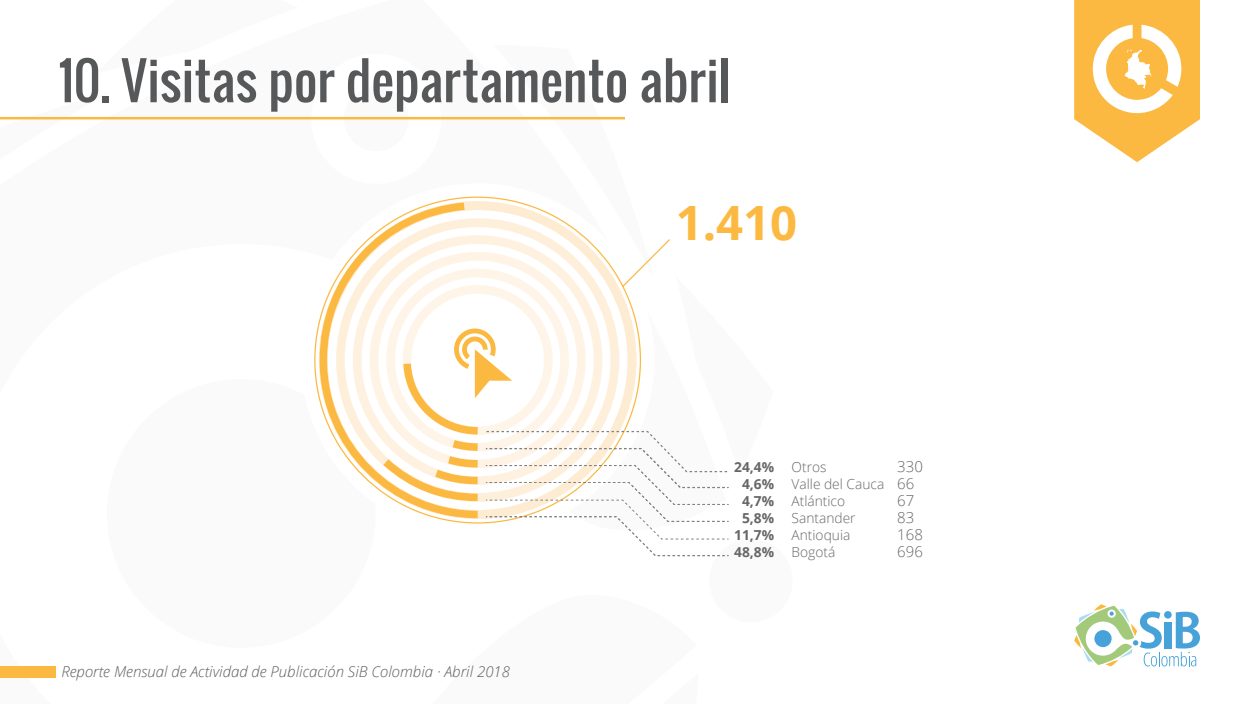
<style>
.page{position:relative;width:1250px;height:704px;background:#fff}
.page>*{position:absolute;margin:0;border:0;box-sizing:border-box;transform-origin:0 0}
.t1{font:50.38px "Oswald";color:#57585a}
.t2{font:700 47.25px "Open Sans";color:#fcb941}
.t3{font:italic 300 15px "Open Sans";color:#5d5d5d}
.t4{font:300 15px "Open Sans";color:#666}
.t5{font:300 13.75px "Open Sans";color:#666}
.t6{font:700 13.75px "Open Sans";color:#666}
</style>
<div class="page">
<svg style="left:0;top:666px;width:56px;height:12px"></svg>
<svg style="left:0;top:116px;width:112px;height:4px"></svg>
<svg style="left:493px;top:116px;width:132px;height:4px"></svg>
<div style="left:344px;top:86px;width:65px;height:65px;background:#fafafa;border-radius:50%"></div>
<hr style="left:0;top:117px;width:625px;height:2px;background:#fcb941">
<svg style="left:1074px;top:0;width:126px;height:162px"></svg>
<svg style="left:1074px;top:604px;width:126px;height:62px"></svg>
<div style="left:0;top:666px;width:55px;height:11px;background:#fcb941"></div>
<svg style="left:301px;top:183px;width:353px;height:353px"></svg>
<svg style="left:316px;top:198px;width:169px;height:305px"></svg>
<svg style="left:375px;top:238px;width:354px;height:319px"></svg>
<h1 class="t1" style="left:58px;top:43px;width:674px">10. Visitas por departamento abril</h1>
<h2 class="t2" style="left:676px;top:189px;width:123px">1.410</h2>
<p class="t3" style="left:61px;top:661px;width:450px">Reporte Mensual de Actividad de Publicación SiB Colombia · Abril 2018</p>
<p class="t6" style="left:734px;top:457px;width:41px">24,4%</p>
<p class="t6" style="left:742px;top:508px;width:34px">5,8%</p>
<p class="t6" style="left:742px;top:474px;width:34px">4,6%</p>
<p class="t6" style="left:742px;top:491px;width:34px">4,7%</p>
<p class="t5" style="left:792px;top:457px;width:36px">Otros</p>
<p class="t4" style="left:897px;top:456px;width:27px">330</p>
<p class="t5" style="left:792px;top:474px;width:94px">Valle del Cauca</p>
<p class="t4" style="left:897px;top:473px;width:19px">66</p>
<p class="t5" style="left:792px;top:491px;width:55px">Atlántico</p>
<p class="t4" style="left:897px;top:490px;width:19px">67</p>
<p class="t5" style="left:792px;top:508px;width:65px">Santander</p>
<p class="t4" style="left:897px;top:507px;width:19px">83</p>
<p class="t6" style="left:734px;top:525px;width:41px">11,7%</p>
<p class="t5" style="left:792px;top:525px;width:60px">Antioquia</p>
<p class="t4" style="left:897px;top:524px;width:27px">168</p>
<p class="t6" style="left:734px;top:542px;width:41px">48,8%</p>
<p class="t5" style="left:792px;top:542px;width:45px">Bogotá</p>
<p class="t4" style="left:897px;top:541px;width:27px">696</p>
</div>
